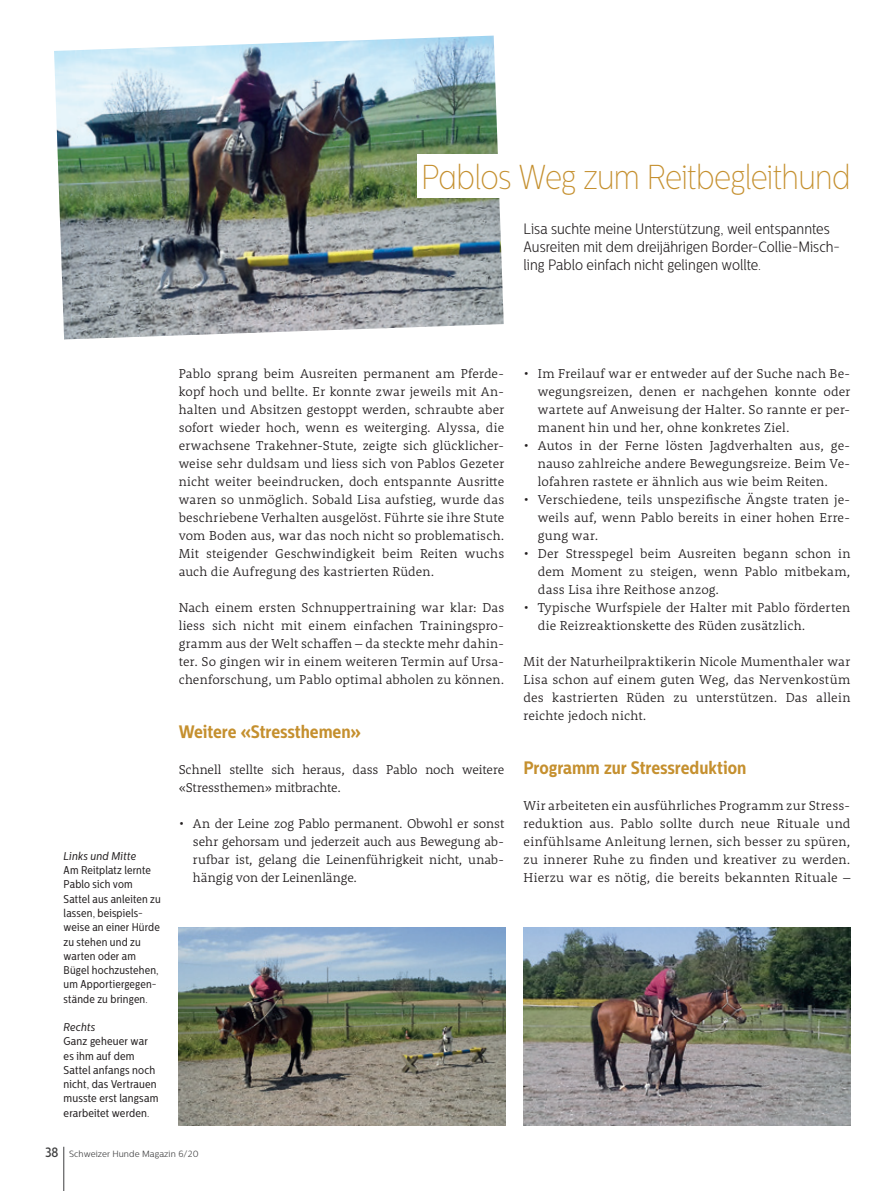
<style>
.page{position:relative;width:893px;height:1191px;background:#fff}
.page>*{position:absolute;margin:0;border:0;box-sizing:border-box;transform-origin:0 0}
.t1{font:100 34.5px "Centrale Sans Cnd";letter-spacing:-.02em;color:#c5902f}
.t2{font:700 18px "Centrale Sans Cnd";letter-spacing:-.005em;color:#c5902f}
.t3{font:300 15px/18px "Centrale Sans Cnd";letter-spacing:.005em;color:#231f20}
.t4{font:300 13.2px/18px "Rooney Pro";letter-spacing:.01em;color:#231f20;text-align:justify}
.t5{font:300 13.2px/18px "Rooney Pro";letter-spacing:-.01em;color:#231f20}
.t6{font:11.25px/14.2px "Centrale Sans Cnd";letter-spacing:.015em;color:#231f20}
.t7{font:italic 11.25px "Centrale Sans Cnd";letter-spacing:.015em;color:#231f20}
.t8{font:300 9px "Centrale Sans Cnd";letter-spacing:.01em;color:#3e3e3f;scale:1.1 1}
.s1{font-weight:500;font-size:13.5px}
</style>
<div class="page">
<img style="left:54px;top:36px;width:450px;height:303px">
<img style="left:179px;top:927px;width:327px;height:198px">
<img style="left:524px;top:927px;width:326px;height:198px">
<div style="left:417px;top:154px;width:434px;height:44px;background:#fff"></div>
<hr style="left:64px;top:1146px;width:1px;height:45px;background:#3e3e3f">
<h1 class="t1" style="left:421px;top:158px;width:431px">Pablos Weg zum Reitbegleithund</h1>
<p class="t3" style="left:524px;top:220px;width:318px">Lisa suchte meine Unterstützung, weil entspanntes<br>Ausreiten mit dem dreijährigen Border-Collie-Misch&shy;ling Pablo einfach nicht gelingen wollte.</p>
<p class="t4" style="left:179px;top:364px;width:327px">Pablo sprang beim Ausreiten permanent am Pferde&shy;kopf hoch und bellte. Er konnte zwar jeweils mit An&shy;halten und Absitzen gestoppt werden, schraubte aber sofort wieder hoch, wenn es weiterging. Alyssa, die erwachsene Trakehner-Stute, zeigte sich glücklicher&shy;weise sehr duldsam und liess sich von Pablos Gezeter nicht weiter beeindrucken, doch entspannte Ausritte waren so unmöglich. Sobald Lisa aufstieg, wurde das beschriebene Verhalten ausgelöst. Führte sie ihre Stute vom Boden aus, war das noch nicht so problematisch.<br>Mit steigender Geschwindigkeit beim Reiten wuchs auch die Aufregung des kastrierten Rüden.</p>
<p class="t4" style="left:179px;top:598px;width:327px">Nach einem ersten Schnuppertraining war klar: Das liess sich nicht mit einem einfachen Trainingspro&shy;gramm aus der Welt schaffen – da steckte mehr dahin&shy;ter. So gingen wir in einem weiteren Termin auf Ursa&shy;chenforschung, um Pablo optimal abholen zu können.</p>
<h2 class="t2" style="left:179px;top:721px;width:184px">Weitere «Stressthemen»</h2>
<p class="t5" style="left:179px;top:760px;width:327px">Schnell stellte sich heraus, dass Pablo noch weitere «Stressthemen» mitbrachte.</p>
<p class="t4" style="left:193px;top:814px;width:313px;text-indent:-14px">• An der Leine zog Pablo permanent. Obwohl er sonst sehr gehorsam und jederzeit auch aus Bewegung ab&shy;rufbar ist, gelang die Leinenführigkeit nicht, unab&shy;hängig von der Leinenlänge.</p>
<p class="t7" style="left:64px;top:849px;width:74px">Links und Mitte</p>
<p class="t6" style="left:64px;top:863px;width:99px">Am Reitplatz lernte<br>Pablo sich vom<br>Sattel aus anleiten zu lassen, beispiels&shy;weise an einer Hürde zu stehen und zu warten oder am<br>Bügel hochzustehen, um Apportiergegen&shy;stände zu bringen.</p>
<p class="t7" style="left:64px;top:1020px;width:33px">Rechts</p>
<p class="t6" style="left:64px;top:1034px;width:96px">Ganz geheuer war es ihm auf dem<br>Sattel anfangs noch nicht, das Vertrauen musste erst langsam erarbeitet werden.</p>
<p class="t8" style="left:45px;top:1148px;width:141px"><span class="s1">38</span> Schweizer Hunde Magazin 6/20</p>
<p class="t4" style="left:538px;top:364px;width:314px;text-indent:-14px">• Im Freilauf war er entweder auf der Suche nach Be&shy;wegungsreizen, denen er nachgehen konnte oder wartete auf Anweisung der Halter. So rannte er per&shy;manent hin und her, ohne konkretes Ziel.</p>
<p class="t4" style="left:538px;top:436px;width:314px;text-indent:-14px">• Autos in der Ferne lösten Jagdverhalten aus, ge&shy;nauso zahlreiche andere Bewegungsreize. Beim Ve&shy;lofahren rastete er ähnlich aus wie beim Reiten.</p>
<p class="t4" style="left:538px;top:490px;width:314px;text-indent:-14px">• Verschiedene, teils unspezifische Ängste traten je&shy;weils auf, wenn Pablo bereits in einer hohen Erre&shy;gung war.</p>
<p class="t4" style="left:538px;top:544px;width:314px;text-indent:-14px">• Der Stresspegel beim Ausreiten begann schon in dem Moment zu steigen, wenn Pablo mitbekam, dass Lisa ihre Reithose anzog.</p>
<p class="t4" style="left:538px;top:598px;width:314px;text-indent:-14px">• Typische Wurfspiele der Halter mit Pablo förderten die Reizreaktionskette des Rüden zusätzlich.</p>
<p class="t4" style="left:524px;top:652px;width:328px">Mit der Naturheilpraktikerin Nicole Mumenthaler war Lisa schon auf einem guten Weg, das Nervenkostüm des kastrierten Rüden zu unterstützen. Das allein reichte jedoch nicht.</p>
<h2 class="t2" style="left:524px;top:757px;width:224px">Programm zur Stressreduktion</h2>
<p class="t4" style="left:524px;top:796px;width:328px">Wir arbeiteten ein ausführliches Programm zur Stress&shy;reduktion aus. Pablo sollte durch neue Rituale und einfühlsame Anleitung lernen, sich besser zu spüren, zu innerer Ruhe zu finden und kreativer zu werden.<br>Hierzu war es nötig, die bereits bekannten Rituale –</p>
</div>
